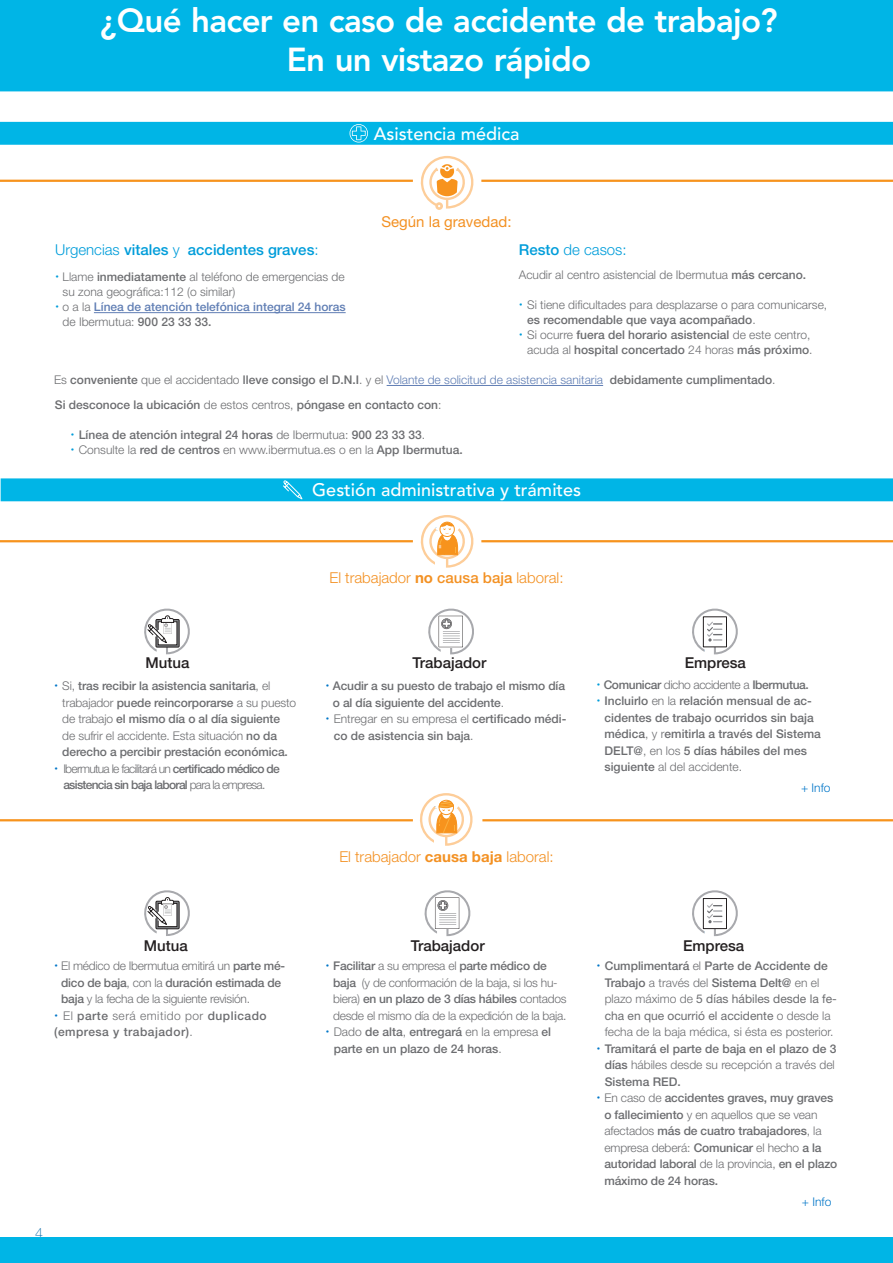
<style>
.page{position:relative;width:893px;height:1263px;background:#fff}
.page>*{position:absolute;margin:0;border:0;box-sizing:border-box;transform-origin:0 0}
.Título_2{font:800 33px "Avenir LT Std";letter-spacing:-.02em;color:#fff}
.t1{font:500 18px "Avenir LT Std";color:#fff}
.t2{font:300 15px "Helvetica Neue LT Std";color:#f39123}
.t3{font:500 15px "Helvetica Neue LT Std";color:#231f20}
.t4{font:500 15px "Helvetica Neue LT Std";color:#009dda}
.t5{font:15px "Helvetica Neue LT Std";color:#f39123}
.t6{font:300 15px "Helvetica Neue LT Std";color:#009dda}
.t7{font:100 14.25px "Helvetica Neue LT Std";color:#0065a4}
.t8{font:500 12px/16.5px "Helvetica Neue LT Std";color:#6c6d70}
.t9{font:300 12px/16.5px "Helvetica Neue LT Std";color:#6c6d70}
.t10{font:300 12px/16.5px "Helvetica Neue LT Std";letter-spacing:-.02em;color:#6c6d70}
.t11{font:500 12px/16.5px "Helvetica Neue LT Std";letter-spacing:-.06em;color:#6c6d70;text-align:center}
.t12{font:500 12px/15px "Helvetica Neue LT Std";color:#607eb4}
.t13{font:500 12px/16.5px "Helvetica Neue LT Std";letter-spacing:.04em;color:#6c6d70}
.t14{font:500 12px "Helvetica Neue LT Std";letter-spacing:-.03em;color:#6c6d70}
.t15{font:300 12px "Helvetica Neue LT Std";color:#0076c8}
.s1{font-weight:300}
.s2{font-weight:500}
.s3{font-weight:500;font-size:15px;color:#009dda}
.s4{font-size:15px;color:#009dda}
.s5{font-weight:300;color:#6c6d70}
.s6{color:#6c6d70}
.s7{font-weight:300;color:#607eb4}
.s8{font-weight:700}
.s9{font-size:15px;color:#0076c8}
.s10{font-weight:500;font-size:15px;color:#0076c8}
.s11{font-weight:400}
</style>
<div class="page">
<div style="left:0;top:0;width:893px;height:91px;background:#00b5e6"></div>
<div style="left:2px;top:123px;width:889px;height:20px;background:#00b5e6"></div>
<div style="left:0;top:122px;width:893px;height:23px;border:3px solid #00b5e6"></div>
<div style="left:2px;top:480px;width:890px;height:20px;background:#00b5e6"></div>
<div style="left:1px;top:478px;width:892px;height:23px;border:3px solid #00b5e6"></div>
<hr style="left:94px;top:312px;width:252px;height:1px;background:#607eb4">
<hr style="left:387px;top:385px;width:216px;height:1px;background:#607eb4">
<hr style="left:0;top:180px;width:413px;height:2px;background:#f7931d">
<hr style="left:0;top:540px;width:413px;height:2px;background:#f7931d">
<hr style="left:0;top:819px;width:413px;height:2px;background:#f7931d">
<hr style="left:481px;top:180px;width:412px;height:2px;background:#f7931d">
<hr style="left:481px;top:540px;width:412px;height:2px;background:#f7931d">
<hr style="left:482px;top:819px;width:411px;height:2px;background:#f7931d">
<div style="left:0;top:1237px;width:893px;height:26px;background:#00b5e6"></div>
<svg style="left:420px;top:156px;width:54px;height:54px"></svg>
<svg style="left:420px;top:515px;width:54px;height:53px"></svg>
<svg style="left:420px;top:793px;width:53px;height:53px"></svg>
<svg style="left:144px;top:608px;width:46px;height:46px"></svg>
<svg style="left:428px;top:608px;width:46px;height:46px"></svg>
<svg style="left:692px;top:608px;width:46px;height:46px"></svg>
<svg style="left:144px;top:890px;width:46px;height:46px"></svg>
<svg style="left:424px;top:890px;width:47px;height:46px"></svg>
<svg style="left:692px;top:890px;width:46px;height:46px"></svg>
<svg style="left:282px;top:480px;width:22px;height:21px"></svg>
<svg style="left:350px;top:124px;width:18px;height:19px"></svg>
<p class="Título_2" style="left:101px;top:1px;width:679px">¿Qué hacer en caso de accidente de trabajo?</p>
<p class="Título_2" style="left:287px;top:40px;width:306px">En un vistazo rápido</p>
<p class="t1" style="left:374px;top:123px;width:147px">Asistencia médica</p>
<p class="t5" style="left:381px;top:213px;width:132px">Según la gravedad:</p>
<p class="t4" style="left:55px;top:241px;width:265px"><span class="s1">Urgencias</span> vitales <span class="s1">y</span> accidentes graves<span class="s1">:</span></p>
<p class="t6" style="left:519px;top:241px;width:109px"><span class="s2">Resto</span> de casos:</p>
<p class="t9" style="left:63px;top:269px;width:284px;line-height:15px;text-indent:-8px"><span class="s3">·</span> Llame <span class="s2">inmediatamente</span> al teléfono de emergencias de su zona geográfica:112 (o similar)</p>
<p class="t12" style="left:63px;top:300px;width:285px;text-indent:-8px"><span class="s4">·</span> <span class="s5">o a la</span> Línea de atención telefónica integral 24 horas <span class="s5">de Ibermutua:</span> <span class="s6">900 23 33 33.</span></p>
<p class="t9" style="left:519px;top:267px;width:289px">Acudir al centro asistencial de Ibermutua <span class="s2">más cercano.</span></p>
<p class="t9" style="left:527px;top:297px;width:302px;line-height:15px;text-indent:-8px"><span class="s3">·</span> Si tiene dificultades para desplazarse o para comunicarse, <span class="s2">es recomendable que vaya acompañado</span>.</p>
<p class="t8" style="left:519px;top:327px;width:295px;line-height:15px;text-align:right"><span class="s4">·</span> <span class="s1">Si ocurre</span> fuera del horario asistencial <span class="s1">de este centro, acuda al</span> hospital concertado <span class="s1">24 horas</span> más próximo<span class="s1">.</span></p>
<p class="t8" style="left:54px;top:372px;width:723px"><span class="s1">Es</span> conveniente <span class="s1">que el accidentado</span> lleve consigo el D.N.I<span class="s1">. y el</span> <span class="s7">Volante de solicitud de asistencia sanitaria</span> debidamente cumplimentado<span class="s1">.</span></p>
<p class="t8" style="left:55px;top:396px;width:388px">Si desconoce la ubicación <span class="s1">de estos centros,</span> póngase en contacto con<span class="s1">:</span></p>
<p class="t8" style="left:70px;top:426px;width:356px"><span class="s4">·</span> Línea de atención integral 24 horas <span class="s1">de Ibermutua:</span> 900 23 33 33<span class="s1">.</span></p>
<p class="t9" style="left:70px;top:441px;width:394px"><span class="s3">·</span> Consulte la <span class="s2">red de centros</span> en www.ibermutua.es o en la <span class="s2">App Ibermutua.</span></p>
<p class="t1" style="left:312px;top:479px;width:270px">Gestión administrativa y trámites</p>
<p class="t2" style="left:329px;top:568px;width:235px">El trabajador <span class="s8">no</span> <span class="s2">causa baja</span> laboral:</p>
<p class="t3" style="left:146px;top:654px;width:45px">Mutua</p>
<p class="t3" style="left:412px;top:654px;width:75px">Trabajador</p>
<p class="t3" style="left:685px;top:654px;width:63px">Empresa</p>
<p class="t8" style="left:62px;top:677px;width:235px;text-indent:-8px"><span class="s9">·</span> <span class="s1">Si,</span> tras recibir la asistencia sanitaria<span class="s1">, el trabajador</span> puede reincorporarse <span class="s1">a su puesto de trabajo</span> el mismo día o al día siguiente<br><span class="s1">de sufrir el accidente. Esta situación</span> no da derecho a percibir prestación económica.</p>
<p class="t11" style="left:54px;top:760px;width:227px"><span class="s9">·</span> <span class="s1">Ibermutua le facilitará un</span> certificado médico de asistencia sin baja laboral <span class="s1">para la empresa.</span></p>
<p class="t8" style="left:333px;top:677px;width:234px;text-indent:-7px"><span class="s9">·</span> Acudir a su puesto de trabajo el mismo día o al día siguiente del accidente<span class="s1">.</span></p>
<p class="t8" style="left:334px;top:710px;width:234px;text-indent:-8px"><span class="s9">·</span> <span class="s1">Entregar en su empresa el</span> certificado médi&shy;co de asistencia sin baja<span class="s1">.</span></p>
<p class="t2" style="left:339px;top:847px;width:216px">El trabajador <span class="s8">causa baja</span> laboral:</p>
<p class="t14" style="left:597px;top:677px;width:214px"><span class="s4">·</span> Comunicar <span class="s1">dicho accidente a</span> Ibermutua.</p>
<p class="t8" style="left:604px;top:693px;width:218px;text-indent:-8px"><span class="s4">·</span> Incluirlo <span class="s1">en la</span> relación mensual de ac&shy;cidentes de trabajo ocurridos sin baja médica<span class="s1">, y r</span>emitirla a través del Sistema DELT@<span class="s1">, en los</span> 5 días hábiles del mes siguiente <span class="s1">al del accidente.</span></p>
<p class="t15" style="left:801px;top:780px;width:31px">+ Info</p>
<p class="t7" style="left:35px;top:1224px;width:9px">4</p>
<p class="t3" style="left:144px;top:937px;width:45px">Mutua</p>
<p class="t3" style="left:411px;top:937px;width:75px">Trabajador</p>
<p class="t3" style="left:683px;top:937px;width:63px">Empresa</p>
<p class="t10" style="left:61px;top:957px;width:225px;text-indent:-7px"><span class="s10">·</span> El médico de Ibermutua emitirá un <span class="s2">parte mé&shy;dico de baja</span>, con la <span class="s2">duración estimada de baja</span> y la fecha de la siguiente revisión.</p>
<p class="t13" style="left:54px;top:1007px;width:214px"><span class="s9">·</span> <span class="s1">El</span> parte <span class="s1">será emitido por</span> duplicado (empresa y trabajador)<span class="s1">.</span></p>
<p class="t10" style="left:333px;top:957px;width:235px;text-indent:-8px"><span class="s10">·</span> <span class="s2">Facilitar</span> a su empresa el <span class="s2">parte médico de baja</span> (y de conformación de la baja, si los hu&shy;biera) <span class="s2">en un plazo de 3 días hábiles</span> contados desde el mismo día de la expedición de la baja.</p>
<p class="t8" style="left:334px;top:1024px;width:219px;text-indent:-8px"><span class="s9">·</span> <span class="s1">Dado</span> de alta<span class="s1">,</span> entregará <span class="s1">en la empresa</span> el parte en un plazo de 24 horas<span class="s1">.</span></p>
<p class="t9" style="left:605px;top:957px;width:234px;text-indent:-8px"><span class="s10">·</span> <span class="s2">Cumplimentará</span> el <span class="s2">Parte de Accidente de Trabajo</span> a través del <span class="s2">Sistema Delt@</span> en el plazo máximo de <span class="s11">5 días hábiles desde la fe&shy;cha en que ocurrió el accidente</span> o desde la fecha de la baja médica, si ésta es posterior.</p>
<p class="t8" style="left:605px;top:1040px;width:233px;text-indent:-8px"><span class="s9">·</span> Tramitará el parte de baja en el plazo de 3 días <span class="s1">hábiles desde su recepción a través del<br></span>Sistema RED.</p>
<p class="t8" style="left:604px;top:1090px;width:234px;text-indent:-8px"><span class="s9">·</span> <span class="s1">En caso de</span> accidentes graves, muy graves o fallecimiento <span class="s1">y en aquellos que se vean afectados</span> más de cuatro trabajadores<span class="s1">, la empresa deberá:</span> Comunicar <span class="s1">el hecho</span> a la autoridad laboral <span class="s1">de la provincia,</span> en el plazo máximo de 24 horas.</p>
<p class="t15" style="left:802px;top:1195px;width:31px">+ Info</p>
</div>
